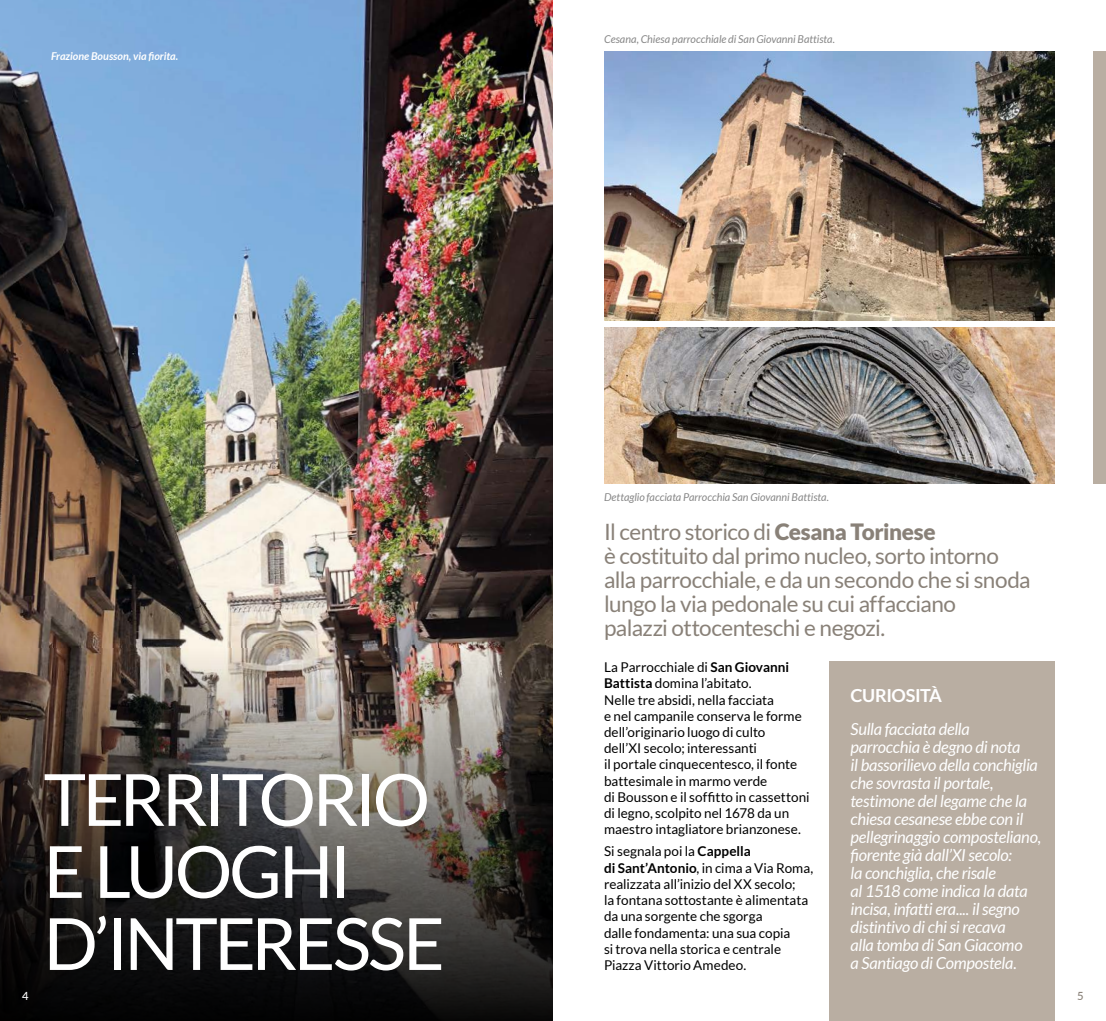
<style>
.page{position:relative;width:1106px;height:1021px;background:#fff}
.page>*{position:absolute;margin:0;border:0;box-sizing:border-box;transform-origin:0 0}
.t1{font:72px/72px "Lato";letter-spacing:-.05em;color:#fff}
.t2{font:22.5px/24px "Lato";letter-spacing:-.025em;color:#898178}
.t3{font:700 18px "Lato";letter-spacing:-.02em;color:#fff}
.t4{font:italic 16.5px/18px "Lato";letter-spacing:-.02em;color:#fff}
.t5{font:13.5px/16.2px "Lato";color:#000}
.t6{font:500 11.25px "Lato";color:#fff}
.t7{font:500 11.25px "Lato";color:#898178}
.t8{font:italic 10.8px "Lato";letter-spacing:-.005em;color:#878787}
.t9{font:italic 700 10.8px "Lato";color:#fff}
.s1{font-weight:900}
.s2{font-weight:700}
</style>
<div class="page">
<img style="left:0;top:0;width:553px;height:648px">
<img style="left:0;top:648px;width:553px;height:372px">
<div style="left:829px;top:661px;width:225px;height:359px;background:#b9aea2"></div>
<img style="left:604px;top:51px;width:450px;height:269px">
<img style="left:604px;top:327px;width:450px;height:157px">
<div style="left:1093px;top:51px;width:13px;height:433px;background:#b9aea2"></div>
<p class="t9" style="left:51px;top:50px;width:129px">Frazione Bousson, via fiorita.</p>
<p class="t8" style="left:604px;top:33px;width:232px">Cesana, Chiesa parrocchiale di San Giovanni Battista.</p>
<h1 class="t1" style="left:44px;top:763px;width:403px">TERRITORIO<br>E LUOGHI<br>D’INTERESSE</h1>
<p class="t8" style="left:604px;top:491px;width:226px">Dettaglio facciata Parrocchia San Giovanni Battista.</p>
<h2 class="t2" style="left:604px;top:519px;width:428px">Il centro storico di <span class="s1">Cesana Torinese<br></span>è costituito dal primo nucleo, sorto intorno alla parrocchiale, e da un secondo che si snoda lungo la via pedonale su cui affacciano<br>palazzi ottocenteschi e negozi.</h2>
<p class="t5" style="left:604px;top:659px;width:207px">La Parrocchiale di <span class="s2">San Giovanni<br>Battista</span> domina l’abitato.<br>Nelle tre absidi, nella facciata<br>e nel campanile conserva le forme dell’originario luogo di culto<br>dell’XI secolo; interessanti<br>il portale cinquecentesco, il fonte battesimale in marmo verde<br>di Bousson e il soffitto in cassettoni di legno, scolpito nel 1678 da un maestro intagliatore brianzonese.</p>
<p class="t5" style="left:604px;top:843px;width:211px">Si segnala poi la <span class="s2">Cappella<br>di Sant’Antonio</span>, in cima a Via Roma, realizzata all’inizio del XX secolo;<br>la fontana sottostante è alimentata da una sorgente che sgorga<br>dalle fondamenta: una sua copia<br>si trova nella storica e centrale<br>Piazza Vittorio Amedeo.</p>
<h3 class="t3" style="left:850px;top:685px;width:93px">CURIOSITÀ</h3>
<p class="t4" style="left:850px;top:720px;width:192px">Sulla facciata della parrocchia è degno di nota<br>il bassorilievo della conchiglia che sovrasta il portale, testimone del legame che la chiesa cesanese ebbe con il pellegrinaggio composteliano, fiorente già dall’XI secolo:<br>la conchiglia, che risale<br>al 1518 come indica la data incisa, infatti era.... il segno distintivo di chi si recava<br>alla tomba di San Giacomo<br>a Santiago di Compostela.</p>
<p class="t6" style="left:22px;top:987px;width:8px">4</p>
<p class="t7" style="left:1077px;top:987px;width:8px">5</p>
</div>
